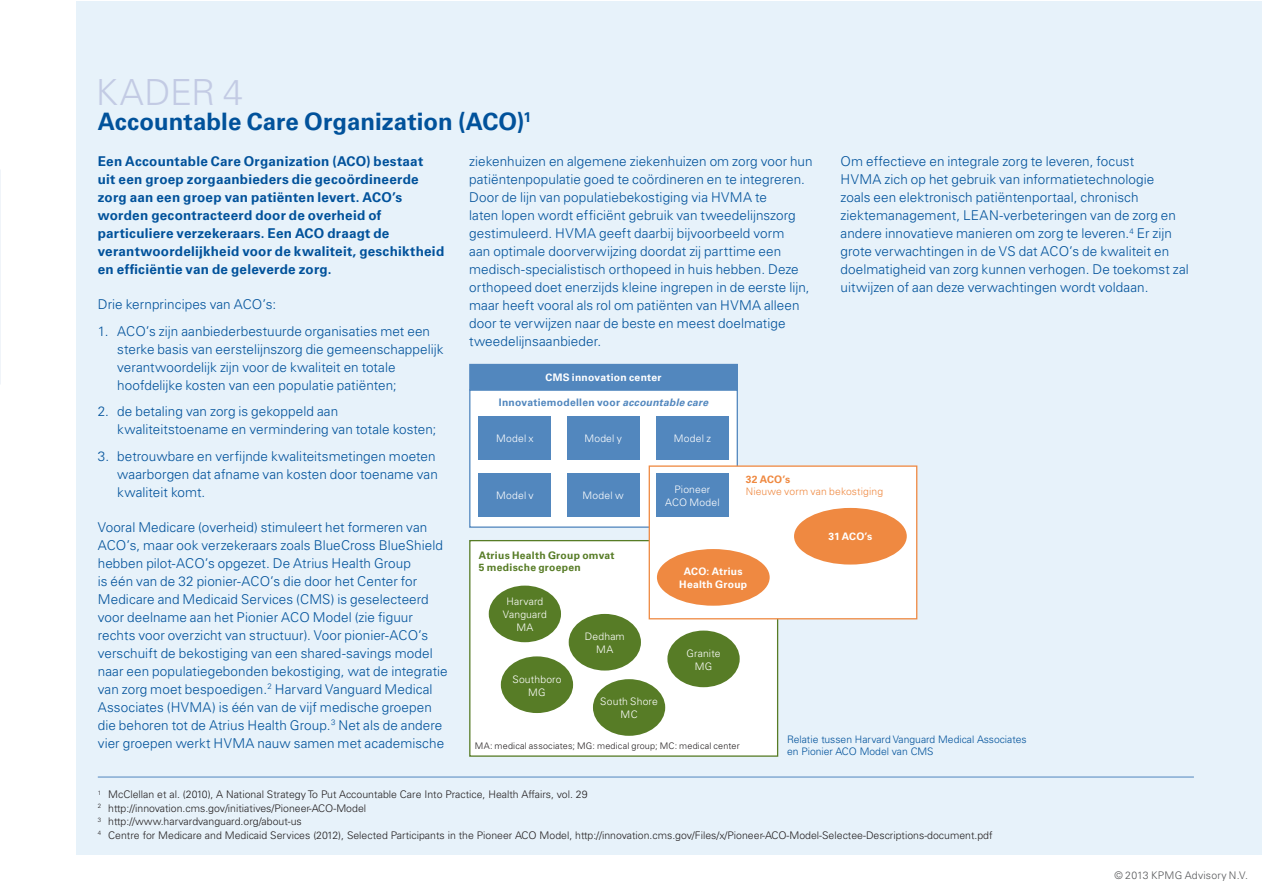
<style>
.page{position:relative;width:1263px;height:893px;background:#fff}
.page>*{position:absolute;margin:0;border:0;box-sizing:border-box;transform-origin:0 0}
.t1{font:300 36px "Univers LT Std";letter-spacing:.005em;color:#c3cbe4}
.t2{font:700 24px "Univers LT Std";letter-spacing:.005em;color:#01529b}
.t3{font:300 13.5px/18px "Univers LT Std";letter-spacing:.005em;color:#01529b}
.t4{font:700 13.5px/18px "Univers LT Std";letter-spacing:.015em;color:#01529b}
.t5{font:300 10.5px/13.5px "Univers LT Std";color:#231f20}
.t6{font:300 10.5px "Univers LT Std";letter-spacing:.02em;color:#57585a}
.t7{font:300 10.35px/12.9px "Univers LT Std";letter-spacing:.015em;color:#fff;text-align:center}
.t8{font:300 10.35px/12.5px "Univers LT Std";color:#01529b}
.t9{font:700 10.35px/12.9px "Univers LT Std";letter-spacing:.025em;color:#fff;text-align:center}
.t10{font:700 10.35px/12.9px "Univers LT Std";letter-spacing:.025em;color:#577c26}
.t11{font:700 10.35px "Univers LT Std";letter-spacing:.025em;color:#5287be}
.t12{font:300 10.35px "Univers LT Std";letter-spacing:.015em;color:#ef8941}
.t13{font:700 10.35px "Univers LT Std";color:#ef8941}
.t14{font:300 9px "Univers LT Std";letter-spacing:.02em;color:#231f20}
.s1{font-style:italic}
</style>
<div class="page">
<div style="left:77px;top:2px;width:1185px;height:853px;background:#e7f2fa"></div>
<hr style="left:98px;top:777px;width:1096px;height:1px;background:#5287be">
<div style="left:469px;top:389px;width:269px;height:139px;background:#fff;border:1px solid #5287be"></div>
<div style="left:469px;top:540px;width:309px;height:217px;background:#fff;border:1px solid #577c26"></div>
<div style="left:649px;top:465px;width:268px;height:154px;background:#fff;border:1px solid #ef8941"></div>
<div style="left:470px;top:364px;width:267px;height:26px;background:#5287be"></div>
<div style="left:469px;top:364px;width:269px;height:27px;border:1px solid #5287be"></div>
<div style="left:479px;top:416px;width:72px;height:44px;background:#5287be"></div>
<div style="left:567px;top:416px;width:72px;height:44px;background:#5287be"></div>
<div style="left:656px;top:416px;width:72px;height:44px;background:#5287be"></div>
<div style="left:479px;top:474px;width:72px;height:43px;background:#5287be"></div>
<div style="left:567px;top:474px;width:72px;height:43px;background:#5287be"></div>
<div style="left:656px;top:474px;width:72px;height:43px;background:#5287be"></div>
<div style="left:657px;top:549px;width:113px;height:57px;background:#ef8941;border-radius:50%"></div>
<div style="left:489px;top:586px;width:72px;height:56px;background:#577c26;border-radius:50%"></div>
<div style="left:501px;top:656px;width:72px;height:57px;background:#577c26;border-radius:50%"></div>
<div style="left:593px;top:679px;width:72px;height:57px;background:#577c26;border-radius:50%"></div>
<div style="left:569px;top:614px;width:72px;height:57px;background:#577c26;border-radius:50%"></div>
<div style="left:667px;top:631px;width:73px;height:56px;background:#577c26;border-radius:50%"></div>
<div style="left:794px;top:508px;width:113px;height:57px;background:#ef8941;border-radius:50%"></div>
<h1 class="t1" style="left:96px;top:71px;width:149px">KADER 4</h1>
<h2 class="t2" style="left:98px;top:108px;width:435px">Accountable Care Organization (ACO)<sup>1</sup></h2>
<p class="t4" style="left:98px;top:153px;width:348px">Een Accountable Care Organization (ACO) bestaat uit een groep zorgaanbieders die gecoördineerde zorg aan een groep van patiënten levert. ACO’s worden gecontracteerd door de overheid of particuliere verzekeraars. Een ACO draagt de verantwoordelijkheid voor de kwaliteit, geschiktheid en efficiëntie van de geleverde zorg.</p>
<p class="t3" style="left:98px;top:296px;width:180px">Drie kernprincipes van ACO’s:</p>
<p class="t3" style="left:117px;top:322px;width:328px;text-indent:-20px">1. ACO’s zijn aanbiederbestuurde organisaties met een sterke basis van eerstelijnszorg die gemeenschappelijk verantwoordelijk zijn voor de kwaliteit en totale hoofdelijke kosten van een populatie patiënten;</p>
<p class="t3" style="left:117px;top:403px;width:321px;text-indent:-20px">2. de betaling van zorg is gekoppeld aan kwaliteitstoename en vermindering van totale kosten;</p>
<p class="t3" style="left:117px;top:447px;width:322px;text-indent:-20px">3. betrouwbare en verfijnde kwaliteitsmetingen moeten waarborgen dat afname van kosten door toename van kwaliteit komt.</p>
<p class="t3" style="left:98px;top:518px;width:351px">Vooral Medicare (overheid) stimuleert het formeren van ACO’s, maar ook verzekeraars zoals BlueCross BlueShield hebben pilot-ACO’s opgezet. De Atrius Health Group<br>is één van de 32 pionier-ACO’s die door het Center for Medicare and Medicaid Services (CMS) is geselecteerd voor deelname aan het Pionier ACO Model (zie figuur rechts voor overzicht van structuur). Voor pionier-ACO’s verschuift de bekostiging van een shared-savings model naar een populatiegebonden bekostiging, wat de integratie van zorg moet bespoedigen.<sup>2</sup> Harvard Vanguard Medical Associates (HVMA) is één van de vijf medische groepen die behoren tot de Atrius Health Group.<sup>3</sup> Net als de andere vier groepen werkt HVMA nauw samen met academische</p>
<p class="t3" style="left:469px;top:153px;width:345px">ziekenhuizen en algemene ziekenhuizen om zorg voor hun patiëntenpopulatie goed te coördineren en te integreren.<br>Door de lijn van populatiebekostiging via HVMA te<br>laten lopen wordt efficiënt gebruik van tweedelijnszorg gestimuleerd. HVMA geeft daarbij bijvoorbeeld vorm<br>aan optimale doorverwijzing doordat zij parttime een medisch-specialistisch orthopeed in huis hebben. Deze orthopeed doet enerzijds kleine ingrepen in de eerste lijn, maar heeft vooral als rol om patiënten van HVMA alleen door te verwijzen naar de beste en meest doelmatige tweedelijnsaanbieder.</p>
<p class="t3" style="left:840px;top:153px;width:350px">Om effectieve en integrale zorg te leveren, focust<br>HVMA zich op het gebruik van informatietechnologie<br>zoals een elektronisch patiëntenportaal, chronisch ziektemanagement, LEAN-verbeteringen van de zorg en andere innovatieve manieren om zorg te leveren.<sup>4</sup> Er zijn grote verwachtingen in de VS dat ACO’s de kwaliteit en doelmatigheid van zorg kunnen verhogen. De toekomst zal uitwijzen of aan deze verwachtingen wordt voldaan.</p>
<p class="t9" style="left:545px;top:371px;width:118px">CMS innovation center</p>
<p class="t11" style="left:499px;top:396px;width:211px">Innovatiemodellen voor <span class="s1">accountable care</span></p>
<p class="t7" style="left:496px;top:431px;width:39px">Model x</p>
<p class="t7" style="left:584px;top:431px;width:39px">Model y</p>
<p class="t7" style="left:674px;top:431px;width:39px">Model z</p>
<p class="t13" style="left:746px;top:473px;width:46px">32 ACO’s</p>
<p class="t12" style="left:746px;top:486px;width:139px">Nieuwe vorm van bekostiging</p>
<p class="t7" style="left:496px;top:489px;width:39px">Model v</p>
<p class="t7" style="left:583px;top:489px;width:43px">Model w</p>
<p class="t7" style="left:665px;top:483px;width:56px">Pioneer<br>ACO Model</p>
<p class="t9" style="left:828px;top:530px;width:46px">31 ACO’s</p>
<p class="t10" style="left:479px;top:548px;width:137px">Atrius Health Group omvat<br>5 medische groepen</p>
<p class="t9" style="left:679px;top:565px;width:69px">ACO: Atrius<br>Health Group</p>
<p class="t7" style="left:503px;top:595px;width:45px">Harvard<br>Vanguard<br>MA</p>
<p class="t7" style="left:585px;top:630px;width:41px">Dedham<br>MA</p>
<p class="t7" style="left:686px;top:647px;width:36px">Granite<br>MG</p>
<p class="t7" style="left:512px;top:673px;width:50px">Southboro<br>MG</p>
<p class="t7" style="left:600px;top:695px;width:59px">South Shore<br>MC</p>
<p class="t14" style="left:475px;top:740px;width:267px">MA: medical associates; MG: medical group; MC: medical center</p>
<p class="t8" style="left:787px;top:733px;width:241px">Relatie tussen Harvard Vanguard Medical Associates en Pionier ACO Model van CMS</p>
<p class="t5" style="left:98px;top:788px;width:896px"><sup>1</sup> McClellan et al. (2010), A National Strategy To Put Accountable Care Into Practice, Health Affairs, vol. 29<br><sup>2</sup> http://innovation.cms.gov/initiatives/Pioneer-ACO-Model<br><sup>3</sup> http://www.harvardvanguard.org/about-us<br><sup>4</sup> Centre for Medicare and Medicaid Services (2012), Selected Participants in the Pioneer ACO Model, http://innovation.cms.gov/Files/x/Pioneer-ACO-Model-Selectee-Descriptions-document.pdf</p>
<p class="t6" style="left:1114px;top:869px;width:135px">© 2013 KPMG Advisory N.V.</p>
</div>
